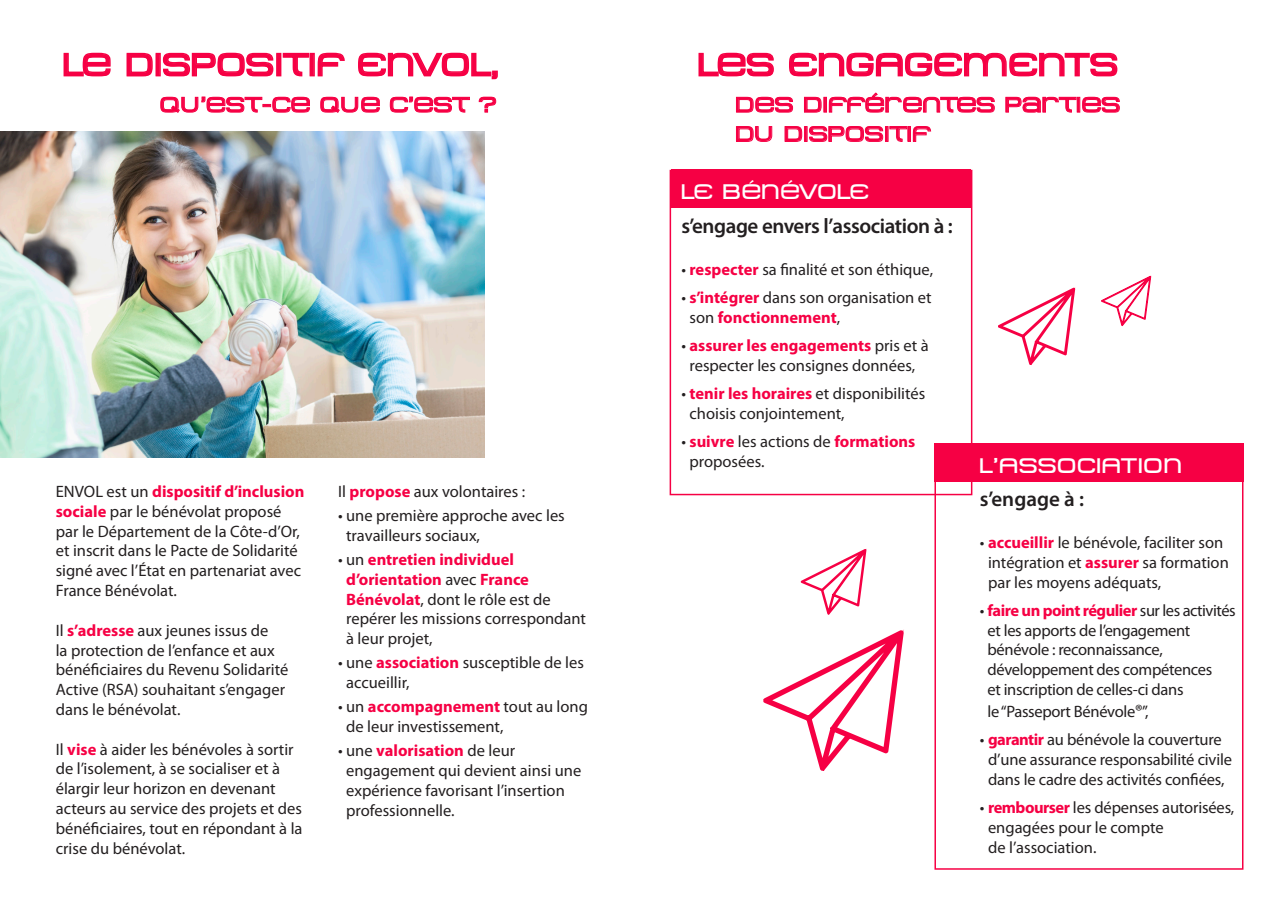
<style>
.page{position:relative;width:1267px;height:897px;background:#fff}
.page>*{position:absolute;margin:0;border:0;box-sizing:border-box;transform-origin:0 0}
.t1{font:31.5px "Metro DF";color:#f60044}
.t2{font:21.15px/29.2px "Metro DF";color:#f60044}
.t3{font:600 21px "Myriad Pro";letter-spacing:-.02em;color:#231f20}
.t4{font:21px "Metro DF";color:#fff}
.t5{font:16.5px/19.8px "Myriad Pro";color:#231f20}
.t6{font:16.5px/19.8px "Myriad Pro";letter-spacing:-.02em;color:#231f20}
.s1{font-weight:700;color:#f60044}
.s2{font-size:18px}
</style>
<div class="page">
<img style="left:0;top:131px;width:484px;height:326px">
<svg style="left:63px;top:52px;width:48px;height:25px"></svg>
<svg style="left:126px;top:52px;width:27px;height:25px"></svg>
<div style="left:155px;top:53px;width:6px;height:23px;border:1px solid #f60044"></div>
<svg style="left:162px;top:52px;width:112px;height:25px"></svg>
<div style="left:276px;top:53px;width:5px;height:23px;border:1px solid #f60044"></div>
<svg style="left:282px;top:52px;width:28px;height:25px"></svg>
<div style="left:309px;top:53px;width:6px;height:23px;border:1px solid #f60044"></div>
<svg style="left:317px;top:52px;width:28px;height:25px"></svg>
<svg style="left:358px;top:52px;width:140px;height:28px"></svg>
<svg style="left:160px;top:96px;width:150px;height:17px"></svg>
<svg style="left:320px;top:96px;width:60px;height:17px"></svg>
<svg style="left:389px;top:96px;width:81px;height:17px"></svg>
<svg style="left:478px;top:96px;width:18px;height:17px"></svg>
<svg style="left:698px;top:52px;width:76px;height:25px"></svg>
<svg style="left:789px;top:52px;width:329px;height:25px"></svg>
<svg style="left:736px;top:96px;width:57px;height:17px"></svg>
<svg style="left:804px;top:96px;width:18px;height:17px"></svg>
<div style="left:823px;top:97px;width:4px;height:16px;border:1px solid #f60044"></div>
<svg style="left:828px;top:92px;width:167px;height:21px"></svg>
<svg style="left:1005px;top:96px;width:115px;height:17px"></svg>
<svg style="left:736px;top:126px;width:36px;height:16px"></svg>
<svg style="left:784px;top:126px;width:18px;height:16px"></svg>
<div style="left:804px;top:126px;width:3px;height:16px;border:1px solid #f60044"></div>
<svg style="left:809px;top:126px;width:122px;height:16px"></svg>
<div style="left:669px;top:170px;width:303px;height:325px;border:2px solid #f60044"></div>
<div style="left:934px;top:443px;width:309px;height:426px;border:2px solid #f60044"></div>
<div style="left:671px;top:170px;width:299px;height:38px;background:#f60044"></div>
<div style="left:934px;top:443px;width:309px;height:39px;background:#f60044"></div>
<svg style="left:998px;top:287px;width:77px;height:78px"></svg>
<svg style="left:763px;top:548px;width:141px;height:223px"></svg>
<svg style="left:1101px;top:275px;width:50px;height:52px"></svg>
<p class="t1" style="left:63px;top:47px;width:438px">LE DISPOSITIF ENVOL,</p>
<p class="t2" style="left:160px;top:90px;width:338px">QU’EST-CE QUE C’EST ?</p>
<p class="t5" style="left:56px;top:481px;width:250px">ENVOL est un <span class="s1">dispositif d’inclusion sociale</span> par le bénévolat proposé par le Département de la Côte-d’Or, et inscrit dans le Pacte de Solidarité signé avec l’État en partenariat avec France Bénévolat.</p>
<p class="t5" style="left:56px;top:620px;width:234px">Il <span class="s1">s’adresse</span> aux jeunes issus de<br>la protection de l’enfance et aux bénéficiaires du Revenu Solidarité<br>Active (RSA) souhaitant s’engager dans le bénévolat.</p>
<p class="t5" style="left:56px;top:738px;width:248px">Il <span class="s1">vise</span> à aider les bénévoles à sortir de l’isolement, à se socialiser et à élargir leur horizon en devenant acteurs au service des projets et des bénéficiaires, tout en répondant à la crise du bénévolat.</p>
<p class="t5" style="left:338px;top:481px;width:189px">Il <span class="s1">propose</span> aux volontaires :</p>
<p class="t5" style="left:346px;top:505px;width:220px;text-indent:-8px">• une première approche avec les travailleurs sociaux,</p>
<p class="t5" style="left:346px;top:549px;width:241px;text-indent:-8px">• un <span class="s1">entretien individuel d’orientation</span> avec <span class="s1">France<br>Bénévolat</span>, dont le rôle est de repérer les missions correspondant à leur projet,</p>
<p class="t5" style="left:346px;top:652px;width:239px;text-indent:-8px">• une <span class="s1">association</span> susceptible de les accueillir,</p>
<p class="t5" style="left:346px;top:696px;width:243px;text-indent:-8px">• un <span class="s1">accompagnement</span> tout au long de leur investissement,</p>
<p class="t5" style="left:346px;top:740px;width:236px;text-indent:-8px">• une <span class="s1">valorisation</span> de leur engagement qui devient ainsi une expérience favorisant l’insertion professionnelle.</p>
<p class="t1" style="left:698px;top:47px;width:422px">LES ENGAGEMENTS</p>
<p class="t2" style="left:735px;top:90px;width:387px">DES DIFFÉRENTES PARTIES<br>DU DISPOSITIF</p>
<p class="t4" style="left:681px;top:180px;width:190px">LE BÉNÉVOLE</p>
<p class="t3" style="left:681px;top:213px;width:273px">s’engage envers l’association à :</p>
<p class="t5" style="left:681px;top:259px;width:253px">• <span class="s1">respecter</span> sa finalité et son éthique,</p>
<p class="t5" style="left:689px;top:287px;width:243px;text-indent:-8px">• <span class="s1">s’intégrer</span> dans son organisation et son <span class="s1">fonctionnement</span>,</p>
<p class="t5" style="left:681px;top:335px;width:249px;text-align:center">• <span class="s1">assurer les engagements</span> pris et à respecter les consignes données,</p>
<p class="t5" style="left:689px;top:383px;width:237px;text-indent:-8px">• <span class="s1">tenir les horaires</span> et disponibilités choisis conjointement,</p>
<p class="t5" style="left:689px;top:431px;width:227px;text-indent:-8px">• <span class="s1">suivre</span> les actions de <span class="s1">formations </span>proposées.</p>
<p class="t4" style="left:979px;top:454px;width:204px">L’ASSOCIATION</p>
<p class="t3" style="left:979px;top:486px;width:106px">s’engage à :</p>
<p class="t5" style="left:987px;top:532px;width:242px;text-indent:-8px">• <span class="s1">accueillir</span> le bénévole, faciliter son intégration et <span class="s1">assurer</span> sa formation par les moyens adéquats,</p>
<p class="t6" style="left:987px;top:600px;width:249px;text-indent:-8px">• <span class="s1">faire un point régulier</span> sur les activités et les apports de l’engagement bénévole : reconnaissance, développement des compétences<br>et inscription de celles-ci dans</p>
<p class="t6" style="left:987px;top:701px;width:162px">le “Passeport Bénévole<span class="s2">®</span>”,</p>
<p class="t5" style="left:987px;top:729px;width:245px;text-indent:-8px">• <span class="s1">garantir</span> au bénévole la couverture d’une assurance responsabilité civile dans le cadre des activités confiées,</p>
<p class="t5" style="left:987px;top:797px;width:248px;text-indent:-8px">• <span class="s1">rembourser</span> les dépenses autorisées, engagées pour le compte<br>de l’association.</p>
</div>
